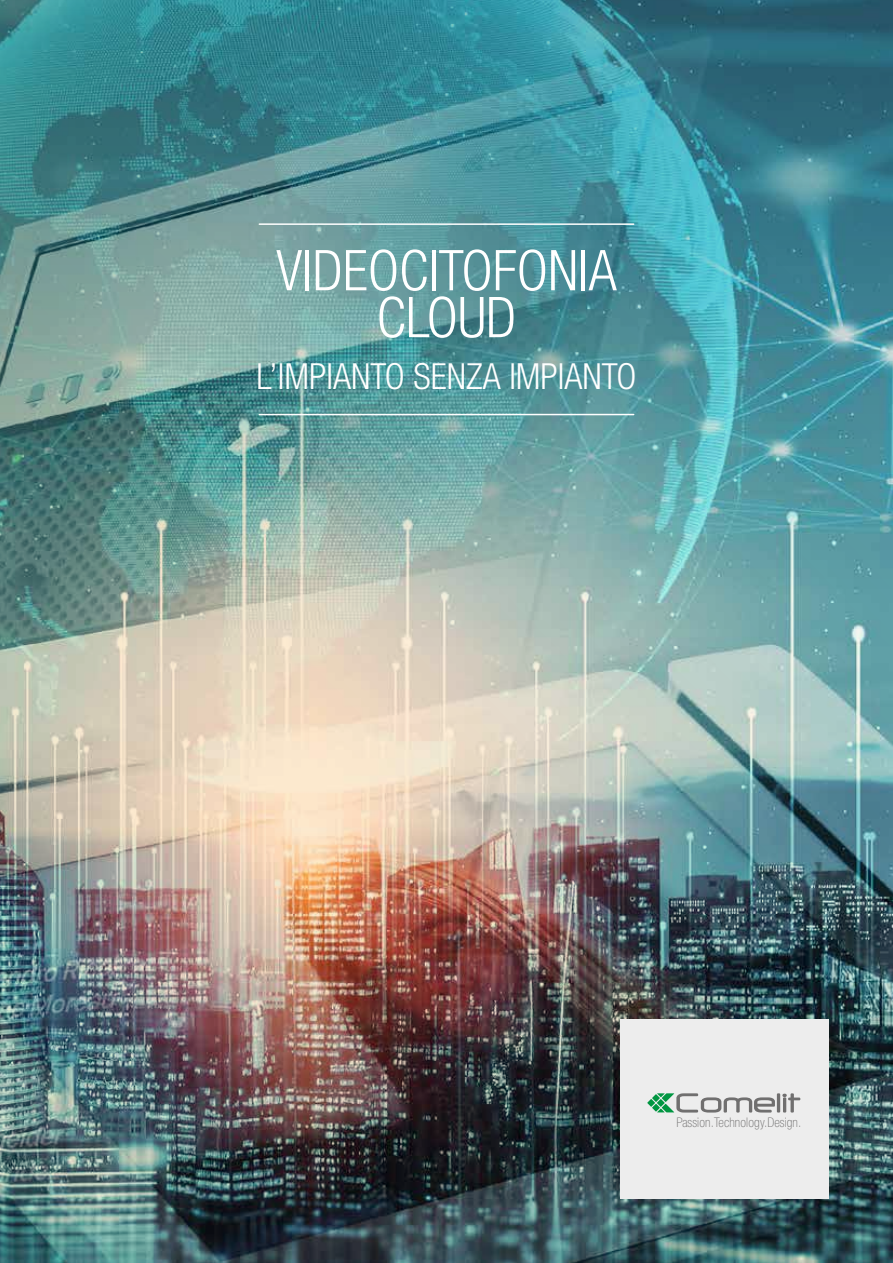
<style>
.page{position:relative;width:893px;height:1263px;background:#fff}
.page>*{position:absolute;margin:0;border:0;box-sizing:border-box;transform-origin:0 0}
.t1{font:300 condensed 56.25px/47px "Helvetica Neue LTW1 G";color:#fff;text-align:center}
.t2{font:300 condensed 36px "Helvetica Neue LTW1 G";color:#fff}
.t3{font:100 condensed 13.35px "Helvetica Neue LTW1 G";letter-spacing:.01em;color:#706f6f}
</style>
<div class="page">
<img style="left:0;top:595px;width:893px;height:668px">
<img style="left:0;top:0;width:893px;height:595px">
<div style="left:620px;top:1019px;width:208px;height:179px;background:#ededed"></div>
<svg style="left:647px;top:1099px;width:8px;height:8px"></svg>
<svg style="left:652px;top:1104px;width:8px;height:8px"></svg>
<svg style="left:652px;top:1094px;width:8px;height:8px"></svg>
<svg style="left:657px;top:1093px;width:143px;height:19px"></svg>
<hr style="left:259px;top:223px;width:375px;height:2px;background:#fff">
<hr style="left:259px;top:414px;width:375px;height:1px;background:#fff">
<h1 class="t1" style="left:276px;top:247px;width:342px">VIDEOCITOFONIA<br>CLOUD</h1>
<h2 class="t2" style="left:257px;top:355px;width:381px">L’IMPIANTO SENZA IMPIANTO</h2>
<p class="t3" style="left:676px;top:1115px;width:126px">Passion.Technology.Design.</p>
</div>
